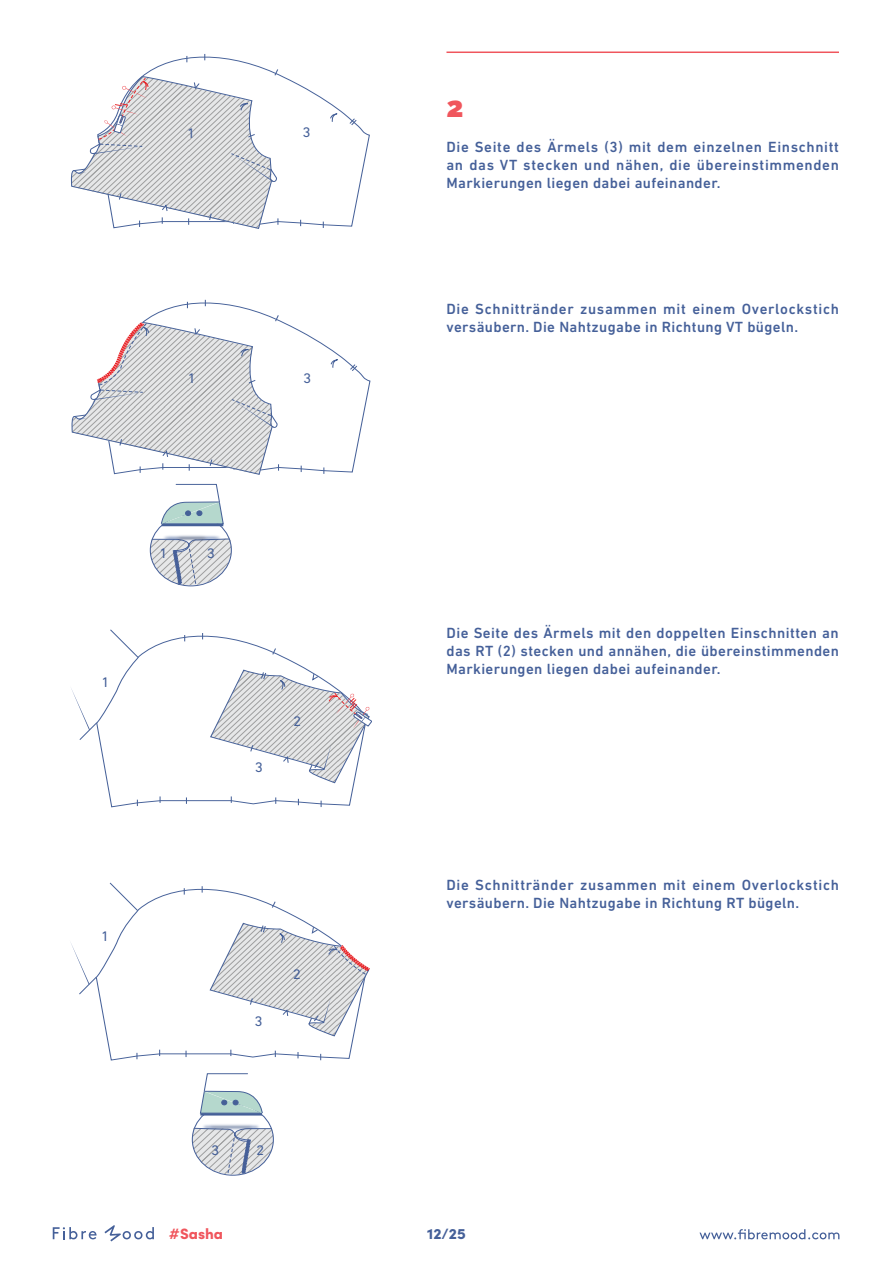
<style>
.page{position:relative;width:893px;height:1263px;background:#fff}
.page>*{position:absolute;margin:0;border:0;box-sizing:border-box;transform-origin:0 0}
.t1{font:900 28.5px "Raleway";color:#f0565d}
.t2{font:500 15px/18px "DIN Next LT Pro";letter-spacing:.025em;color:#456099;text-align:justify}
.t3{font:900 15px "Sofia Pro";color:#f0565d}
.t4{font:900 15px "Sofia Pro";color:#456099}
.t5{font:14.1px "DIN Next LT Pro";color:#466199;scale:1.07 1}
</style>
<div class="page">
<svg style="left:699px;top:1229px;width:140px;height:10px"></svg>
<svg style="left:53px;top:1227px;width:44px;height:12px"></svg>
<svg style="left:104px;top:1225px;width:50px;height:16px"></svg>
<hr style="left:446px;top:52px;width:393px;height:1px;background:#f0565d">
<svg style="left:154px;top:54px;width:216px;height:174px"></svg>
<svg style="left:70px;top:68px;width:209px;height:161px"></svg>
<svg style="left:155px;top:299px;width:216px;height:175px"></svg>
<svg style="left:71px;top:314px;width:209px;height:161px"></svg>
<svg style="left:169px;top:581px;width:43px;height:6px"></svg>
<svg style="left:175px;top:484px;width:44px;height:10px"></svg>
<img style="left:149px;top:494px;width:83px;height:87px">
<svg style="left:71px;top:688px;width:24px;height:52px"></svg>
<svg style="left:95px;top:629px;width:259px;height:179px"></svg>
<svg style="left:209px;top:669px;width:163px;height:115px"></svg>
<svg style="left:213px;top:1171px;width:40px;height:5px"></svg>
<svg style="left:205px;top:1073px;width:43px;height:10px"></svg>
<img style="left:191px;top:1083px;width:83px;height:88px">
<svg style="left:70px;top:882px;width:300px;height:179px"></svg>
<p class="t5" style="left:187px;top:125px;width:9px">1</p>
<p class="t5" style="left:302px;top:124px;width:9px">3</p>
<p class="t5" style="left:188px;top:370px;width:9px">1</p>
<p class="t5" style="left:303px;top:370px;width:9px">3</p>
<h1 class="t1" style="left:446px;top:90px;width:19px">2</h1>
<p class="t2" style="left:446px;top:138px;width:394px">Die Seite des Ärmels (3) mit dem einzelnen Einschnitt an das VT stecken und nähen, die übereinstimmenden Markierungen liegen dabei aufeinander.</p>
<p class="t2" style="left:446px;top:300px;width:394px">Die Schnittränder zusammen mit einem Overlockstich versäubern. Die Nahtzugabe in Richtung VT bügeln.</p>
<p class="t5" style="left:102px;top:674px;width:9px">1</p>
<p class="t5" style="left:101px;top:927px;width:9px">1</p>
<p class="t5" style="left:160px;top:545px;width:9px">1</p>
<p class="t5" style="left:207px;top:545px;width:9px">3</p>
<p class="t5" style="left:255px;top:759px;width:9px">3</p>
<p class="t5" style="left:293px;top:713px;width:9px">2</p>
<p class="t5" style="left:254px;top:1013px;width:9px">3</p>
<p class="t5" style="left:293px;top:966px;width:9px">2</p>
<p class="t5" style="left:211px;top:1141px;width:9px">3</p>
<p class="t5" style="left:256px;top:1141px;width:9px">2</p>
<p class="t2" style="left:446px;top:624px;width:394px">Die Seite des Ärmels mit den doppelten Einschnitten an das RT (2) stecken und annähen, die übereinstimmenden Markierungen liegen dabei aufeinander.</p>
<p class="t2" style="left:446px;top:876px;width:394px">Die Schnittränder zusammen mit einem Overlockstich versäubern. Die Nahtzugabe in Richtung RT bügeln.</p>
<p class="t3" style="left:169px;top:1222px;width:56px">#Sasha</p>
<p class="t4" style="left:427px;top:1222px;width:40px">12/25</p>
</div>
